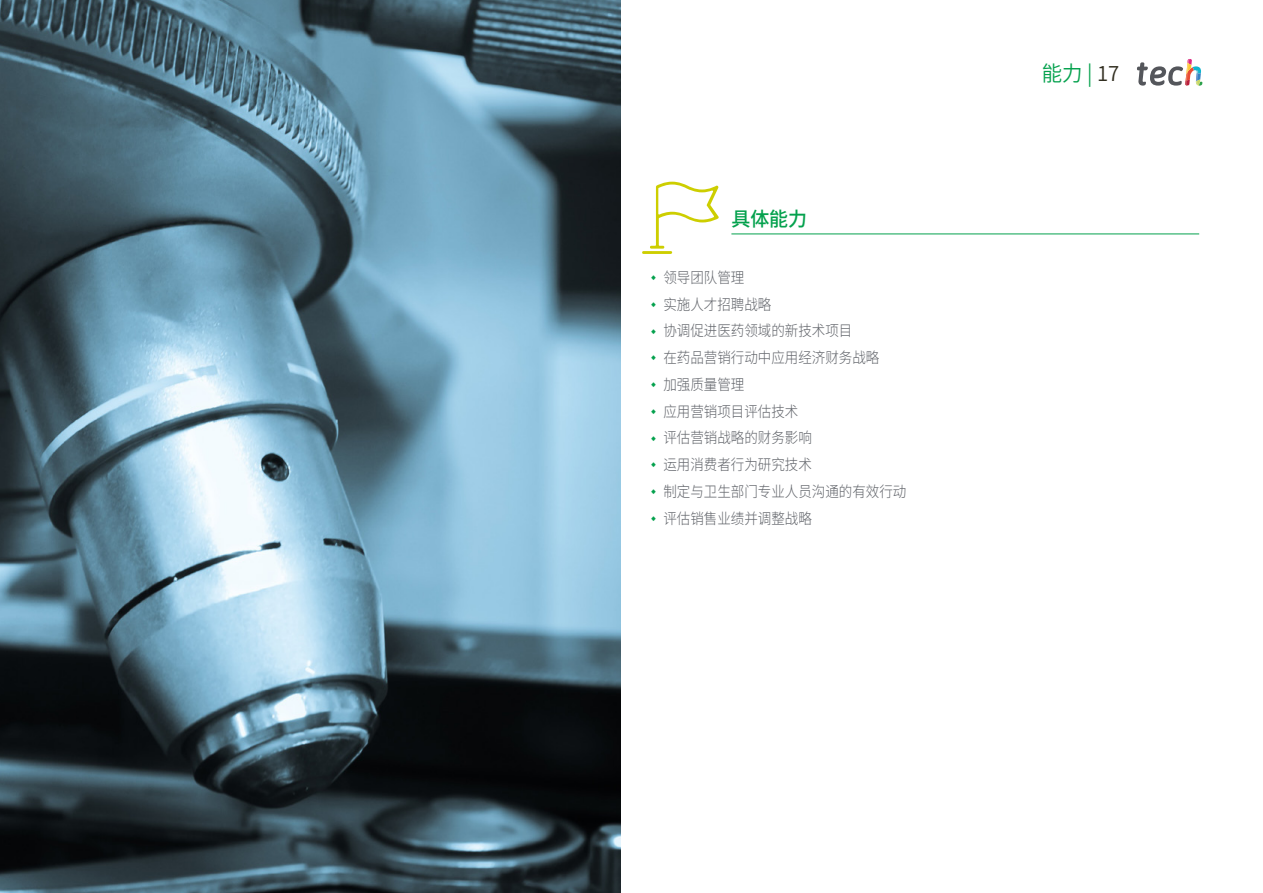
<style>
.page{position:relative;width:1263px;height:893px;background:#fff}
.page>*{position:absolute;margin:0;border:0;box-sizing:border-box;transform-origin:0 0}
.t1{font:21px "Source Han Sans CN";color:#04a14d}
.t2{font:500 19.5px "Source Han Sans CN";color:#04a14d}
.t3{font:300 15px/26.7px "Source Han Sans CN";color:#61646a;scale:.9 1}
.s1{color:#312e20}
</style>
<div class="page">
<svg style="left:1137px;top:59px;width:65px;height:27px"></svg>
<img style="left:0;top:0;width:621px;height:893px">
<hr style="left:731px;top:234px;width:468px;height:1px;background:#04a14d">
<hr style="left:642px;top:251px;width:30px;height:3px;background:#cdce00">
<svg style="left:650px;top:182px;width:69px;height:67px"></svg>
<h2 class="t2" style="left:731px;top:208px;width:77px">具体能力</h2>
<p class="t3" style="left:663px;top:264px;width:271px">领导团队管理<br>实施人才招聘战略<br>协调促进医药领域的新技术项目<br>在药品营销行动中应用经济财务战略<br>加强质量管理<br>应用营销项目评估技术<br>评估营销战略的财务影响<br>运用消费者行为研究技术<br>制定与卫生部门专业人员沟通的有效行动评估销售业绩并调整战略</p>
<h1 class="t1" style="left:1042px;top:61px;width:79px">能力 | <span class="s1">17</span></h1>
</div>
